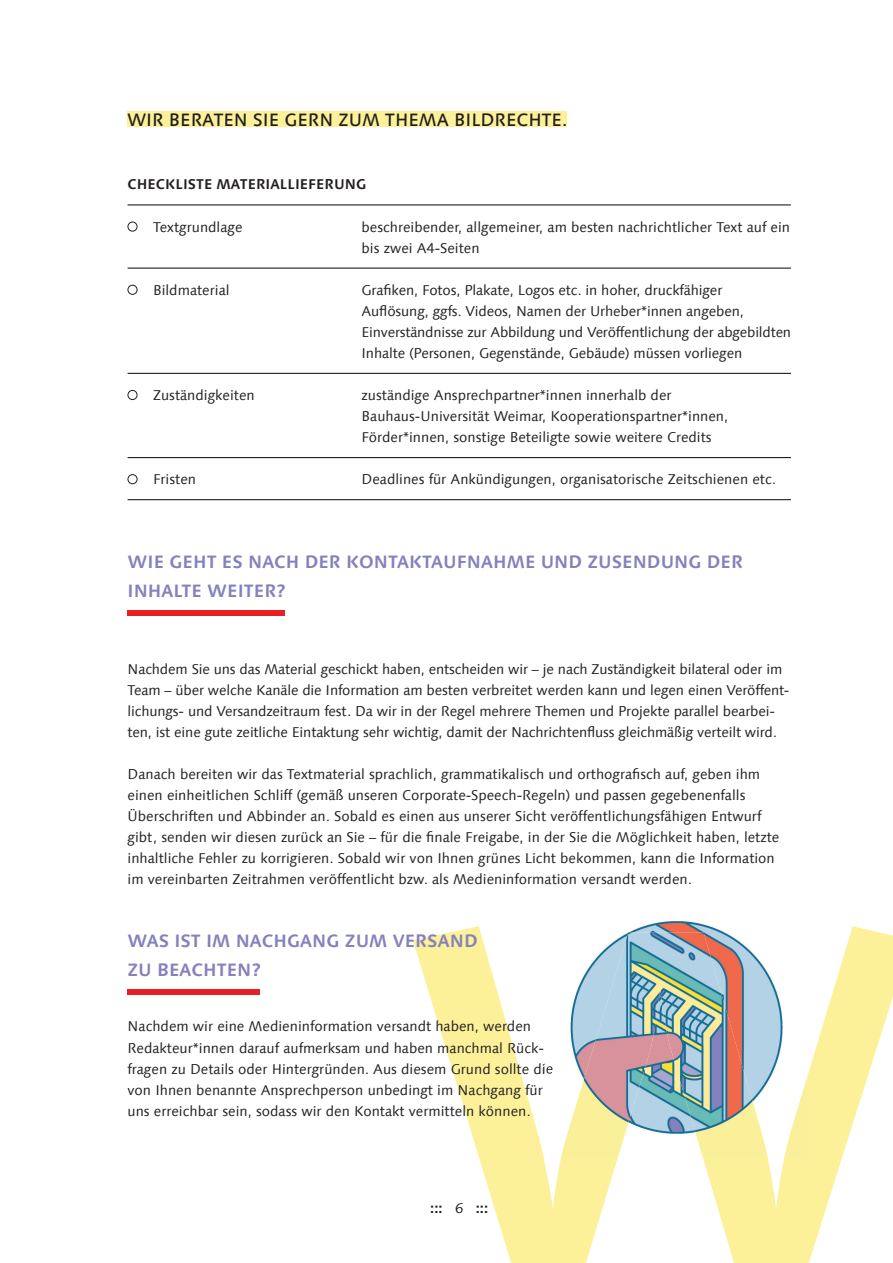
<style>
.page{position:relative;width:893px;height:1263px;background:#fff}
.page>*{position:absolute;margin:0;border:0;box-sizing:border-box;transform-origin:0 0}
.t1{font:700 18px/28.7px "Linotype Syntax Com";color:#8581bd}
.t2{font:500 18px "Linotype Syntax Com";color:#231f20}
.t3{font:14.25px/21px "Linotype Syntax Com";color:#231f20}
.t4{font:700 14.25px "Linotype Syntax Com";color:#231f20}
.s1{font-weight:400}
</style>
<div class="page">
<div style="left:128px;top:111px;width:439px;height:15px;background:#fcf199"></div>
<svg style="left:413px;top:926px;width:480px;height:337px"></svg>
<div style="left:128px;top:222px;width:9px;height:10px;border:1px solid #231f20;border-radius:50%"></div>
<div style="left:128px;top:285px;width:9px;height:10px;border:1px solid #231f20;border-radius:50%"></div>
<div style="left:128px;top:390px;width:9px;height:10px;border:1px solid #231f20;border-radius:50%"></div>
<div style="left:128px;top:474px;width:9px;height:10px;border:1px solid #231f20;border-radius:50%"></div>
<hr style="left:128px;top:204px;width:663px;height:1px;background:#231f20">
<hr style="left:128px;top:268px;width:663px;height:1px;background:#231f20">
<hr style="left:128px;top:373px;width:663px;height:1px;background:#231f20">
<hr style="left:128px;top:457px;width:663px;height:1px;background:#231f20">
<hr style="left:128px;top:499px;width:663px;height:1px;background:#231f20">
<img style="left:544px;top:921px;width:262px;height:237px">
<img style="left:561px;top:932px;width:245px;height:226px">
<img style="left:544px;top:1063px;width:9px;height:14px">
<div style="left:128px;top:610px;width:157px;height:6px;background:#ea1f26"></div>
<div style="left:128px;top:989px;width:132px;height:6px;background:#ea1f26"></div>
<p class="t2" style="left:128px;top:108px;width:441px">WIR BERATEN SIE GERN ZUM THEMA BILDRECHTE.</p>
<p class="t4" style="left:128px;top:175px;width:240px">CHECKLISTE MATERIALLIEFERUNG</p>
<p class="t3" style="left:153px;top:216px;width:91px">Textgrundlage</p>
<p class="t3" style="left:362px;top:216px;width:430px">beschreibender, allgemeiner, am besten nachrichtlicher Text auf ein bis zwei A4-Seiten</p>
<p class="t3" style="left:153px;top:279px;width:78px">Bildmaterial</p>
<p class="t3" style="left:362px;top:279px;width:431px">Grafiken, Fotos, Plakate, Logos etc. in hoher, druckfähiger Auflösung, ggfs. Videos, Namen der Urheber*innen angeben, Einverständnisse zur Abbildung und Veröffentlichung der abgebildten Inhalte (Personen, Gegenstände, Gebäude) müssen vorliegen</p>
<p class="t3" style="left:153px;top:384px;width:103px">Zuständigkeiten</p>
<p class="t3" style="left:362px;top:384px;width:368px">zuständige Ansprechpartner*innen innerhalb der<br>Bauhaus-Universität Weimar, Kooperationspartner*innen,<br>Förder*innen, sonstige Beteiligte sowie weitere Credits</p>
<p class="t3" style="left:153px;top:469px;width:45px">Fristen</p>
<p class="t3" style="left:362px;top:469px;width:416px">Deadlines für Ankündigungen, organisatorische Zeitschienen etc.</p>
<p class="t1" style="left:128px;top:547px;width:617px">WIE GEHT ES NACH DER KONTAKTAUFNAHME UND ZUSENDUNG DER<br>INHALTE WEITER?</p>
<p class="t3" style="left:128px;top:658px;width:663px">Nachdem Sie uns das Material geschickt haben, entscheiden wir – je nach Zuständigkeit bilateral oder im Team – über welche Kanäle die Information am besten verbreitet werden kann und legen einen Veröffent&shy;lichungs- und Versandzeitraum fest. Da wir in der Regel mehrere Themen und Projekte parallel bearbei&shy;ten, ist eine gute zeitliche Eintaktung sehr wichtig, damit der Nachrichtenfluss gleichmäßig verteilt wird.</p>
<p class="t3" style="left:128px;top:763px;width:653px">Danach bereiten wir das Textmaterial sprachlich, grammatikalisch und orthografisch auf, geben ihm einen einheitlichen Schliff (gemäß unseren Corporate-Speech-Regeln) und passen gegebenenfalls Überschriften und Abbinder an. Sobald es einen aus unserer Sicht veröffentlichungsfähigen Entwurf gibt, senden wir diesen zurück an Sie – für die finale Freigabe, in der Sie die Möglichkeit haben, letzte inhaltliche Fehler zu korrigieren. Sobald wir von Ihnen grünes Licht bekommen, kann die Information im vereinbarten Zeitrahmen veröffentlicht bzw. als Medieninformation versandt werden.</p>
<p class="t1" style="left:128px;top:926px;width:352px">WAS IST IM NACHGANG ZUM VERSAND<br>ZU BEACHTEN?</p>
<p class="t3" style="left:128px;top:1016px;width:427px">Nachdem wir eine Medieninformation versandt haben, werden Redakteur*innen darauf aufmerksam und haben manchmal Rück&shy;fragen zu Details oder Hintergründen. Aus diesem Grund sollte die von Ihnen benannte Ansprechperson unbedingt im Nachgang für uns erreichbar sein, sodass wir den Kontakt vermitteln können.</p>
<p class="t4" style="left:430px;top:1199px;width:59px">::: <span class="s1">6</span> :::</p>
</div>
